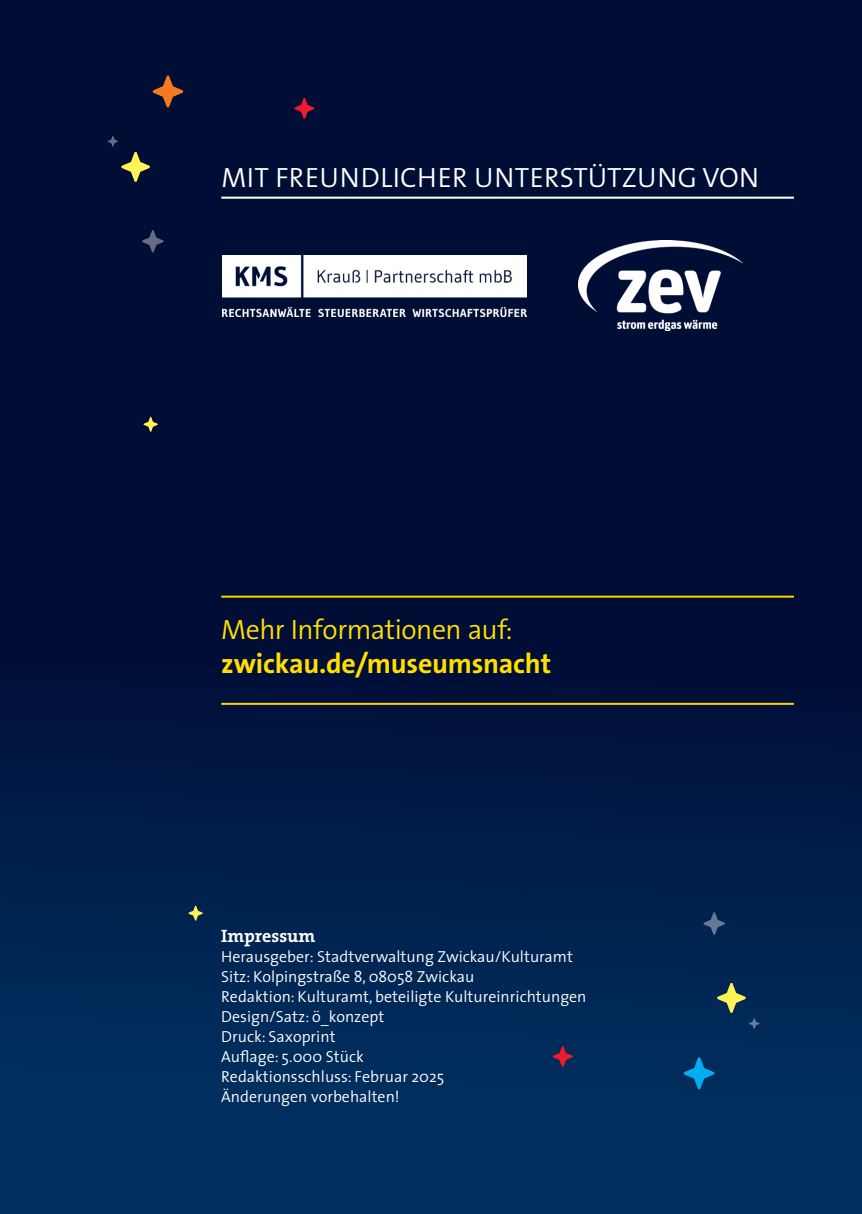
<style>
.page{position:relative;width:862px;height:1214px;background:#fff}
.page>*{position:absolute;margin:0;border:0;box-sizing:border-box;transform-origin:0 0}
.t1{font:300 28px "The Sans B W4";letter-spacing:.015em;color:#fff}
.t2{font:700 28px "The Sans B W7";letter-spacing:-.01em;color:#ffdf01}
.t3{font:300 28px "The Sans B W4";letter-spacing:-.015em;color:#ffdf01}
.t4{font:700 18px "The Serif";color:#fff}
.t5{font:300 16px/20px "The Sans";color:#fff}
</style>
<div class="page">
<div style="left:0;top:0;width:862px;height:1213px;background:linear-gradient(to bottom,#010428,#002a59)"></div>
<img style="left:578px;top:240px;width:164px;height:90px">
<img style="left:222px;top:255px;width:304px;height:62px">
<svg style="left:684px;top:1057px;width:30px;height:32px"></svg>
<svg style="left:553px;top:1046px;width:19px;height:20px"></svg>
<svg style="left:189px;top:905px;width:14px;height:15px"></svg>
<svg style="left:703px;top:912px;width:22px;height:22px"></svg>
<svg style="left:717px;top:982px;width:42px;height:46px;background:#2c4b57"></svg>
<svg style="left:153px;top:76px;width:30px;height:31px"></svg>
<svg style="left:294px;top:98px;width:20px;height:21px"></svg>
<svg style="left:142px;top:230px;width:21px;height:22px"></svg>
<svg style="left:108px;top:136px;width:42px;height:46px;background:#2c343b"></svg>
<svg style="left:144px;top:417px;width:14px;height:14px"></svg>
<hr style="left:221px;top:197px;width:573px;height:2px;background:#fff">
<hr style="left:221px;top:595px;width:573px;height:2px;background:#fed304">
<hr style="left:221px;top:702px;width:573px;height:2px;background:#fed304">
<h1 class="t1" style="left:221px;top:160px;width:539px">MIT FREUNDLICHER UNTERSTÜTZUNG VON</h1>
<h1 class="t3" style="left:221px;top:611px;width:293px">Mehr Informationen auf:</h1>
<h1 class="t2" style="left:221px;top:645px;width:332px">zwickau.de/museumsnacht</h1>
<p class="t4" style="left:221px;top:920px;width:96px">Impressum</p>
<p class="t5" style="left:221px;top:945px;width:367px">Herausgeber: Stadtverwaltung Zwickau/Kulturamt Sitz: Kolpingstraße 8, 08058 Zwickau<br>Redaktion: Kulturamt, beteiligte Kultureinrichtungen Design/Satz: ö_konzept<br>Druck: Saxoprint<br>Auflage: 5.000 Stück<br>Redaktionsschluss: Februar 2025<br>Änderungen vorbehalten!</p>
</div>
